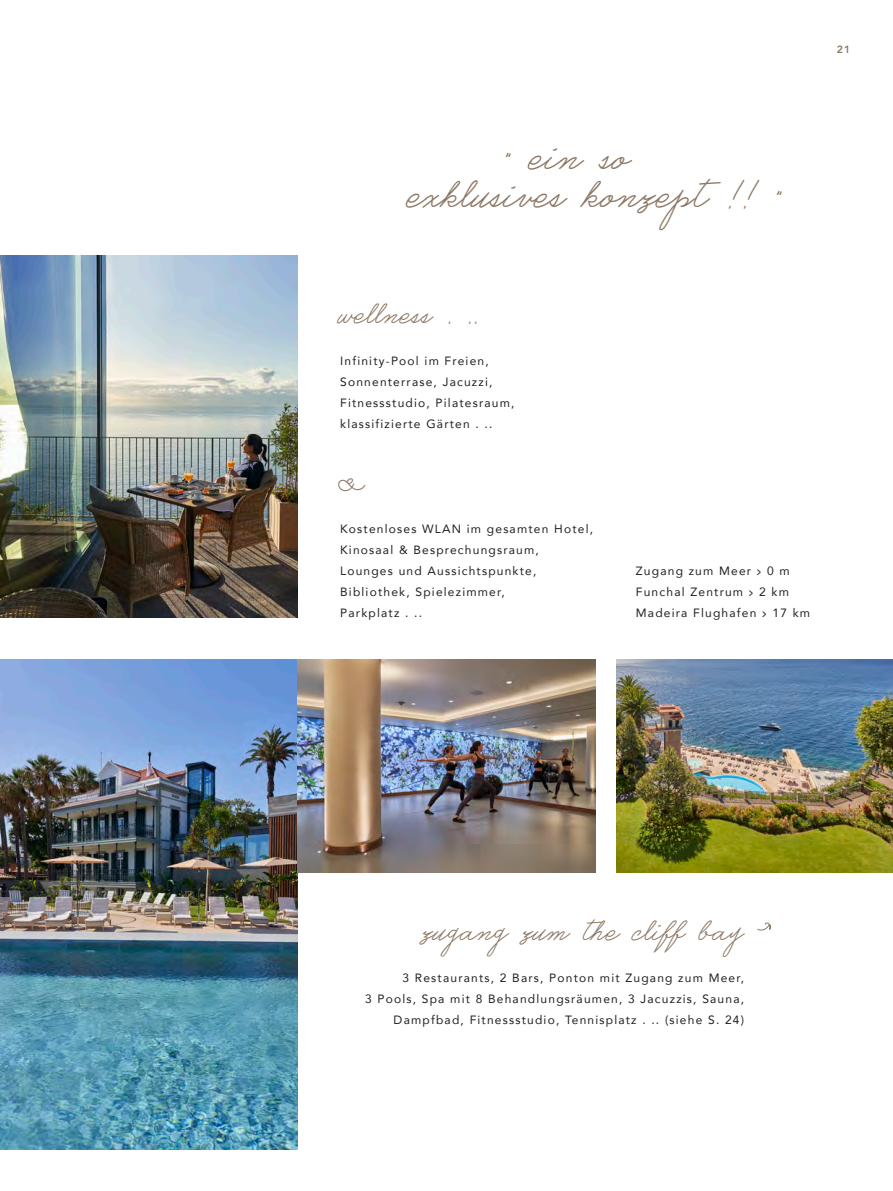
<style>
.page{position:relative;width:893px;height:1191px;background:#fff}
.page>*{position:absolute;margin:0;border:0;box-sizing:border-box;transform-origin:0 0}
.t1{font:45px "Castro Script";color:#8c7865}
.t2{font:33px "Castro Script";color:#8c7865}
.t3{font:12px "Avenir";letter-spacing:.1em;color:#231f20}
.t4{font:800 10.5px "Avenir";color:#8c7865}
.s1{font-family:"Static"}
</style>
<div class="page">
<img style="left:0;top:660px;width:298px;height:489px">
<img style="left:0;top:660px;width:1px;height:425px">
<img style="left:0;top:256px;width:298px;height:361px">
<img style="left:298px;top:660px;width:297px;height:212px">
<img style="left:617px;top:660px;width:276px;height:212px">
<svg style="left:757px;top:922px;width:14px;height:8px"></svg>
<p class="t4" style="left:837px;top:41px;width:15px">21</p>
<p class="t1" style="left:507px;top:128px;width:126px">" ein so</p>
<p class="t1" style="left:409px;top:165px;width:375px">exklusives konzept !! "</p>
<p class="t2" style="left:340px;top:292px;width:141px">wellness . ..</p>
<p class="t3" style="left:340px;top:351px;width:150px">Infinity-Pool im Freien,</p>
<p class="t3" style="left:340px;top:372px;width:154px">Sonnenterrase, Jacuzzi,</p>
<p class="t3" style="left:340px;top:393px;width:176px">Fitnessstudio, Pilatesraum,</p>
<p class="t3" style="left:340px;top:414px;width:154px">klassifizierte Gärten . ..</p>
<p class="t2" style="left:340px;top:456px;width:23px">&amp;</p>
<p class="t3" style="left:340px;top:519px;width:254px">Kostenloses WLAN im gesamten Hotel,</p>
<p class="t3" style="left:340px;top:540px;width:200px">Kinosaal &amp; Besprechungsraum,</p>
<p class="t3" style="left:340px;top:561px;width:198px">Lounges und Aussichtspunkte,</p>
<p class="t3" style="left:340px;top:582px;width:166px">Bibliothek, Spielezimmer,</p>
<p class="t3" style="left:340px;top:603px;width:83px">Parkplatz . ..</p>
<p class="t3" style="left:636px;top:561px;width:155px">Zugang zum Meer <span class="s1">&gt;</span> 0 m</p>
<p class="t3" style="left:636px;top:582px;width:155px">Funchal Zentrum <span class="s1">&gt;</span> 2 km</p>
<p class="t3" style="left:636px;top:603px;width:176px">Madeira Flughafen <span class="s1">&gt;</span> 17 km</p>
<p class="t2" style="left:423px;top:909px;width:322px">zugang zum the cliff bay</p>
<p class="t3" style="left:402px;top:968px;width:343px">3 Restaurants, 2 Bars, Ponton mit Zugang zum Meer,</p>
<p class="t3" style="left:365px;top:989px;width:381px">3 Pools, Spa mit 8 Behandlungsräumen, 3 Jacuzzis, Sauna,</p>
<p class="t3" style="left:394px;top:1010px;width:352px">Dampfbad, Fitnessstudio, Tennisplatz . .. (siehe S. 24)</p>
</div>
